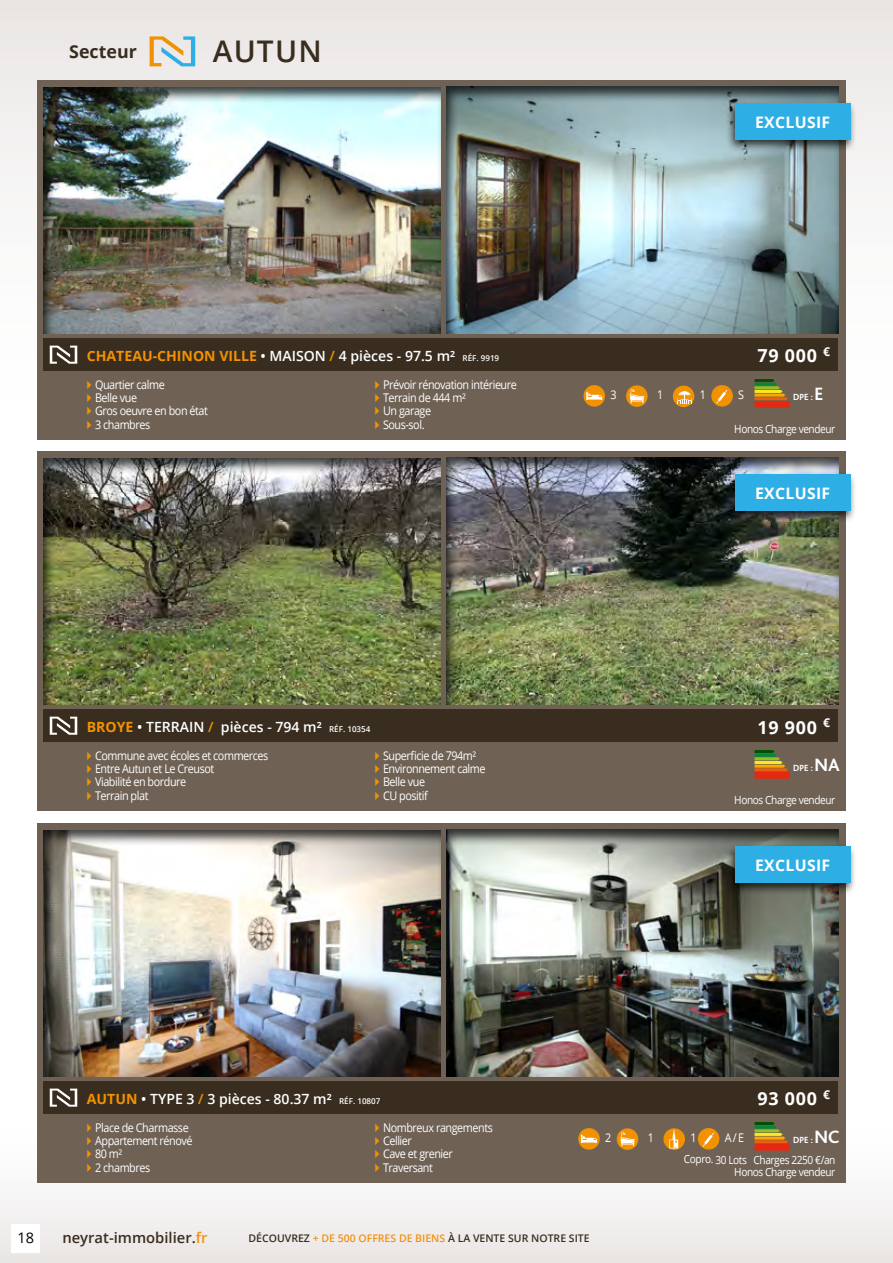
<style>
.page{position:relative;width:893px;height:1263px;background:#fff}
.page>*{position:absolute;margin:0;border:0;box-sizing:border-box;transform-origin:0 0}
.t1{font:600 29.85px "Open Sans";letter-spacing:.04em;color:#392d1f}
.t2{font:700 18px "Open Sans";letter-spacing:.04em;color:#fff}
.t3{font:700 17.85px "Open Sans";color:#392d1f}
.t4{font:700 15.75px "Open Sans";letter-spacing:.02em;color:#fff}
.t5{font:600 14.85px "Open Sans";color:#392d1f}
.t6{font:14.55px "Open Sans";color:#000}
.t7{font:600 14.1px "Open Sans";color:#fff}
.t8{font:12px/13.4px "Open Sans";letter-spacing:-.04em;color:#fff;scale:.9 1}
.t9{font:11.25px/12.6px "Open Sans";letter-spacing:-.04em;color:#fff;text-align:right;scale:.9 1}
.t10{font:600 10.5px "Open Sans";color:#392d1f}
.t11{font:700 9.3px "Bliss";color:#fff}
.s1{font-weight:700;color:#f39200}
.s2{color:#f39200}
.s3{font-size:8.1px}
.s4{font-size:18.6px}
.s5{color:#f2920f}
</style>
<div class="page">
<div style="left:0;top:0;width:893px;height:691px;background:linear-gradient(to bottom,#eeecea,#fff)"></div>
<div style="left:0;top:1030px;width:893px;height:233px;background:linear-gradient(to bottom,#fff,#efedec)"></div>
<svg style="left:150px;top:36px;width:45px;height:30px"></svg>
<div style="left:37px;top:81px;width:809px;height:359px;background:#6f6255"></div>
<div style="left:43px;top:87px;width:399px;height:248px;background:#000;opacity:.75"></div>
<div style="left:445px;top:86px;width:395px;height:249px;background:#000;opacity:.75"></div>
<div style="left:43px;top:338px;width:794px;height:33px;background:#392d1f"></div>
<svg style="left:50px;top:346px;width:27px;height:18px"></svg>
<div style="left:725px;top:99px;width:132px;height:53px;background:#000;opacity:.75"></div>
<div style="left:735px;top:104px;width:115px;height:36px;background:#2dafe6"></div>
<div style="left:583px;top:385px;width:22px;height:22px;background:#f39200;border-radius:50%"></div>
<svg style="left:586px;top:392px;width:16px;height:8px"></svg>
<svg style="left:626px;top:385px;width:22px;height:22px"></svg>
<svg style="left:629px;top:389px;width:16px;height:14px"></svg>
<div style="left:673px;top:386px;width:21px;height:21px;background:#f39200;border-radius:50%"></div>
<svg style="left:677px;top:391px;width:15px;height:13px"></svg>
<div style="left:711px;top:385px;width:22px;height:22px;background:#f39200;border-radius:50%"></div>
<svg style="left:716px;top:390px;width:11px;height:13px"></svg>
<svg style="left:754px;top:379px;width:37px;height:29px"></svg>
<div style="left:37px;top:452px;width:809px;height:359px;background:#6f6255"></div>
<div style="left:43px;top:458px;width:399px;height:248px;background:#000;opacity:.75"></div>
<div style="left:445px;top:457px;width:395px;height:249px;background:#000;opacity:.75"></div>
<div style="left:43px;top:709px;width:794px;height:33px;background:#392d1f"></div>
<svg style="left:50px;top:717px;width:27px;height:18px"></svg>
<div style="left:725px;top:470px;width:132px;height:53px;background:#000;opacity:.75"></div>
<div style="left:735px;top:475px;width:115px;height:36px;background:#2dafe6"></div>
<svg style="left:754px;top:750px;width:37px;height:29px"></svg>
<div style="left:37px;top:824px;width:809px;height:359px;background:#6f6255"></div>
<div style="left:43px;top:830px;width:399px;height:247px;background:#000;opacity:.75"></div>
<div style="left:445px;top:829px;width:395px;height:249px;background:#000;opacity:.75"></div>
<div style="left:43px;top:1081px;width:794px;height:33px;background:#392d1f"></div>
<svg style="left:50px;top:1088px;width:27px;height:19px"></svg>
<div style="left:725px;top:842px;width:132px;height:53px;background:#000;opacity:.75"></div>
<div style="left:735px;top:846px;width:115px;height:37px;background:#2dafe6"></div>
<div style="left:578px;top:1128px;width:22px;height:21px;background:#f39200;border-radius:50%"></div>
<svg style="left:581px;top:1135px;width:16px;height:8px"></svg>
<div style="left:617px;top:1128px;width:21px;height:22px;background:#f39200;border-radius:50%"></div>
<svg style="left:620px;top:1132px;width:15px;height:14px"></svg>
<svg style="left:663px;top:1128px;width:22px;height:22px"></svg>
<svg style="left:669px;top:1130px;width:9px;height:18px"></svg>
<div style="left:698px;top:1128px;width:21px;height:21px;background:#f39200;border-radius:50%"></div>
<svg style="left:703px;top:1133px;width:11px;height:13px"></svg>
<svg style="left:754px;top:1122px;width:37px;height:29px"></svg>
<div style="left:12px;top:1224px;width:28px;height:28px;background:#fff"></div>
<h3 class="t3" style="left:69px;top:38px;width:69px">Secteur</h3>
<h1 class="t1" style="left:213px;top:30px;width:110px">AUTUN</h1>
<h3 class="t4" style="left:755px;top:111px;width:77px">EXCLUSIF</h3>
<p class="t7" style="left:87px;top:346px;width:414px"><span class="s1">CHATEAU-CHINON VILLE</span> • MAISON <span class="s2">/</span> 4 pièces - 97.5 m² <span class="s3">RÉF. 9919</span></p>
<h2 class="t2" style="left:757px;top:343px;width:74px">79 000 <sup>€</sup></h2>
<p class="t8" style="left:95px;top:377px;width:127px">Quartier calme<br>Belle vue<br>Gros oeuvre en bon état<br>3 chambres</p>
<p class="t8" style="left:383px;top:377px;width:150px">Prévoir rénovation intérieure<br>Terrain de 444 m²<br>Un garage<br>Sous-sol.</p>
<p class="t8" style="left:610px;top:388px;width:8px">3</p>
<p class="t8" style="left:657px;top:388px;width:8px">1</p>
<p class="t8" style="left:700px;top:388px;width:8px">1</p>
<p class="t8" style="left:738px;top:388px;width:8px">S</p>
<p class="t11" style="left:793px;top:392px;width:32px">DPE : <span class="s4">E</span></p>
<p class="t9" style="left:734px;top:422px;width:114px">Honos Charge vendeur</p>
<h3 class="t4" style="left:755px;top:482px;width:77px">EXCLUSIF</h3>
<p class="t7" style="left:87px;top:717px;width:285px"><span class="s1">BROYE</span> • TERRAIN <span class="s2">/</span> pièces - 794 m² <span class="s3">RÉF. 10354</span></p>
<h2 class="t2" style="left:757px;top:714px;width:74px">19 900 <sup>€</sup></h2>
<p class="t8" style="left:95px;top:748px;width:194px">Commune avec écoles et commerces<br>Entre Autun et Le Creusot<br>Viabilité en bordure<br>Terrain plat</p>
<p class="t8" style="left:383px;top:748px;width:115px">Superficie de 794m²<br>Environnement calme<br>Belle vue<br>CU positif</p>
<p class="t11" style="left:793px;top:763px;width:48px">DPE : <span class="s4">NA</span></p>
<p class="t9" style="left:734px;top:793px;width:114px">Honos Charge vendeur</p>
<h3 class="t4" style="left:755px;top:854px;width:77px">EXCLUSIF</h3>
<p class="t7" style="left:87px;top:1089px;width:295px"><span class="s1">AUTUN</span> • TYPE 3 <span class="s2">/</span> 3 pièces - 80.37 m² <span class="s3">RÉF. 10807</span></p>
<h2 class="t2" style="left:757px;top:1086px;width:74px">93 000 <sup>€</sup></h2>
<p class="t8" style="left:95px;top:1120px;width:110px">Place de Charmasse<br>Appartement rénové<br>80 m²<br>2 chambres</p>
<p class="t8" style="left:383px;top:1120px;width:124px">Nombreux rangements<br>Cellier<br>Cave et grenier<br>Traversant</p>
<p class="t8" style="left:605px;top:1131px;width:8px">2</p>
<p class="t8" style="left:648px;top:1131px;width:8px">1</p>
<p class="t8" style="left:690px;top:1131px;width:8px">1</p>
<p class="t8" style="left:725px;top:1131px;width:23px">A/E</p>
<p class="t11" style="left:793px;top:1135px;width:48px">DPE : <span class="s4">NC</span></p>
<p class="t9" style="left:684px;top:1153px;width:170px">Copro. 30 Lots Charges 2250 €/an<br>Honos Charge vendeur</p>
<p class="t6" style="left:18px;top:1227px;width:18px">18</p>
<p class="t5" style="left:62px;top:1227px;width:147px">neyrat-immobilier.<span class="s5">fr</span></p>
<p class="t10" style="left:249px;top:1231px;width:343px">DÉCOUVREZ <span class="s5">+ DE 500 OFFRES DE BIENS</span> À LA VENTE SUR NOTRE SITE</p>
</div>
